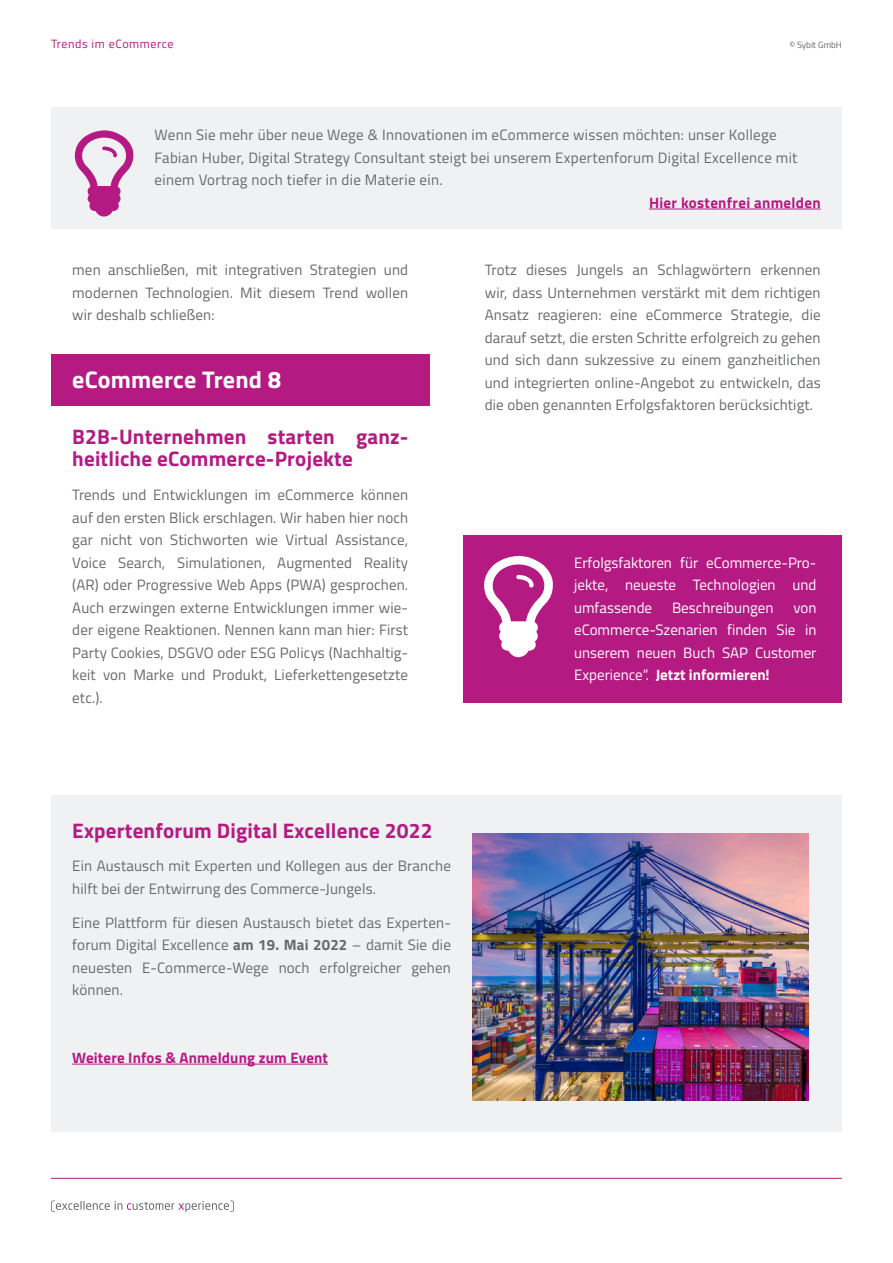
<style>
.page{position:relative;width:893px;height:1263px;background:#fff}
.page>*{position:absolute;margin:0;border:0;box-sizing:border-box;transform-origin:0 0}
.t1{font:700 24px "Titillium Web";letter-spacing:.01em;color:#fff}
.t2{font:700 21px/22.5px "Titillium Web";letter-spacing:.01em;color:#b51a82}
.t3{font:15px/22.5px "Titillium Web";letter-spacing:.01em;color:#66696c;text-align:justify}
.t4{font:15px/22.5px "Titillium Web";color:#fff;text-align:justify}
.t5{font:700 15px "Titillium Web";letter-spacing:.01em;color:#b51a82}
.t6{font:12px "Titillium Web";letter-spacing:.05em;color:#b51a82}
.t7{font:9px "Titillium Web";color:#66696c}
.s1{font-weight:700}
</style>
<div class="page">
<hr style="left:51px;top:1178px;width:791px;height:1px;background:#b51a82">
<svg style="left:51px;top:1200px;width:183px;height:12px"></svg>
<div style="left:51px;top:354px;width:378px;height:52px;background:#b51a82"></div>
<div style="left:463px;top:535px;width:379px;height:167px;background:#b51a82"></div>
<svg style="left:484px;top:556px;width:69px;height:101px"></svg>
<div style="left:51px;top:108px;width:791px;height:121px;background:#f0f1f2"></div>
<hr style="left:649px;top:209px;width:172px;height:1px;background:#b51a82">
<svg style="left:75px;top:130px;width:59px;height:87px"></svg>
<div style="left:51px;top:795px;width:791px;height:336px;background:#f0f1f2"></div>
<hr style="left:72px;top:1064px;width:256px;height:1px;background:#b51a82">
<img style="left:472px;top:833px;width:337px;height:268px">
<p class="t6" style="left:51px;top:35px;width:124px">Trends im eCommerce</p>
<p class="t7" style="left:789px;top:38px;width:54px">© Sybit GmbH</p>
<p class="t3" style="left:155px;top:123px;width:644px;text-align:left">Wenn Sie mehr über neue Wege &amp; Innovationen im eCommerce wissen möchten: unser Kollege<br>Fabian Huber, Digital Strategy Consultant steigt bei unserem Expertenforum Digital Excellence mit einem Vortrag noch tiefer in die Materie ein.</p>
<p class="t5" style="left:649px;top:191px;width:173px">Hier kostenfrei anmelden</p>
<p class="t3" style="left:72px;top:258px;width:337px">men anschließen, mit integrativen Strategien und modernen Technologien. Mit diesem Trend wollen wir deshalb schließen:</p>
<h1 class="t1" style="left:72px;top:361px;width:210px">eCommerce Trend 8</h1>
<h2 class="t2" style="left:72px;top:424px;width:337px">B2B-Unternehmen starten ganz&shy;heitliche eCommerce-Projekte</h2>
<p class="t3" style="left:72px;top:483px;width:337px">Trends und Entwicklungen im eCommerce können auf den ersten Blick erschlagen. Wir haben hier noch gar nicht von Stichworten wie Virtual Assistance, Voice Search, Simulationen, Augmented Reality (AR) oder Progressive Web Apps (PWA) gesprochen.<br>Auch erzwingen externe Entwicklungen immer wie&shy;der eigene Reaktionen. Nennen kann man hier: First Party Cookies, DSGVO oder ESG Policys (Nachhaltig&shy;keit von Marke und Produkt, Lieferkettengesetzte etc.).</p>
<p class="t3" style="left:485px;top:258px;width:337px">Trotz dieses Jungels an Schlagwörtern erkennen wir, dass Unternehmen verstärkt mit dem richtigen Ansatz reagieren: eine eCommerce Strategie, die darauf setzt, die ersten Schritte erfolgreich zu gehen und sich dann sukzessive zu einem ganzheitlichen und integrierten online-Angebot zu entwickeln, das die oben genannten Erfolgsfaktoren berücksichtigt.</p>
<p class="t4" style="left:574px;top:550px;width:244px">Erfolgsfaktoren für eCommerce-Pro&shy;jekte, neueste Technologien und umfassende</p>
<p class="t4" style="left:672px;top:595px;width:103px">Beschreibungen</p>
<p class="t4" style="left:574px;top:595px;width:244px;text-indent:219px">von eCommerce-Szenarien finden Sie in unserem neuen Buch SAP Customer Experience“. <span class="s1">Jetzt informieren!</span></p>
<h2 class="t2" style="left:72px;top:818px;width:362px">Expertenforum Digital Excellence 2022</h2>
<p class="t3" style="left:72px;top:854px;width:380px">Ein Austausch mit Experten und Kollegen aus der Branche hilft bei der Entwirrung des Commerce-Jungels.</p>
<p class="t3" style="left:72px;top:910px;width:380px">Eine Plattform für diesen Austausch bietet das Experten&shy;forum Digital Excellence <span class="s1">am 19. Mai 2022</span> – damit Sie die neuesten E-Commerce-Wege noch erfolgreicher gehen können.</p>
<p class="t5" style="left:72px;top:1046px;width:257px">Weitere Infos &amp; Anmeldung zum Event</p>
</div>
